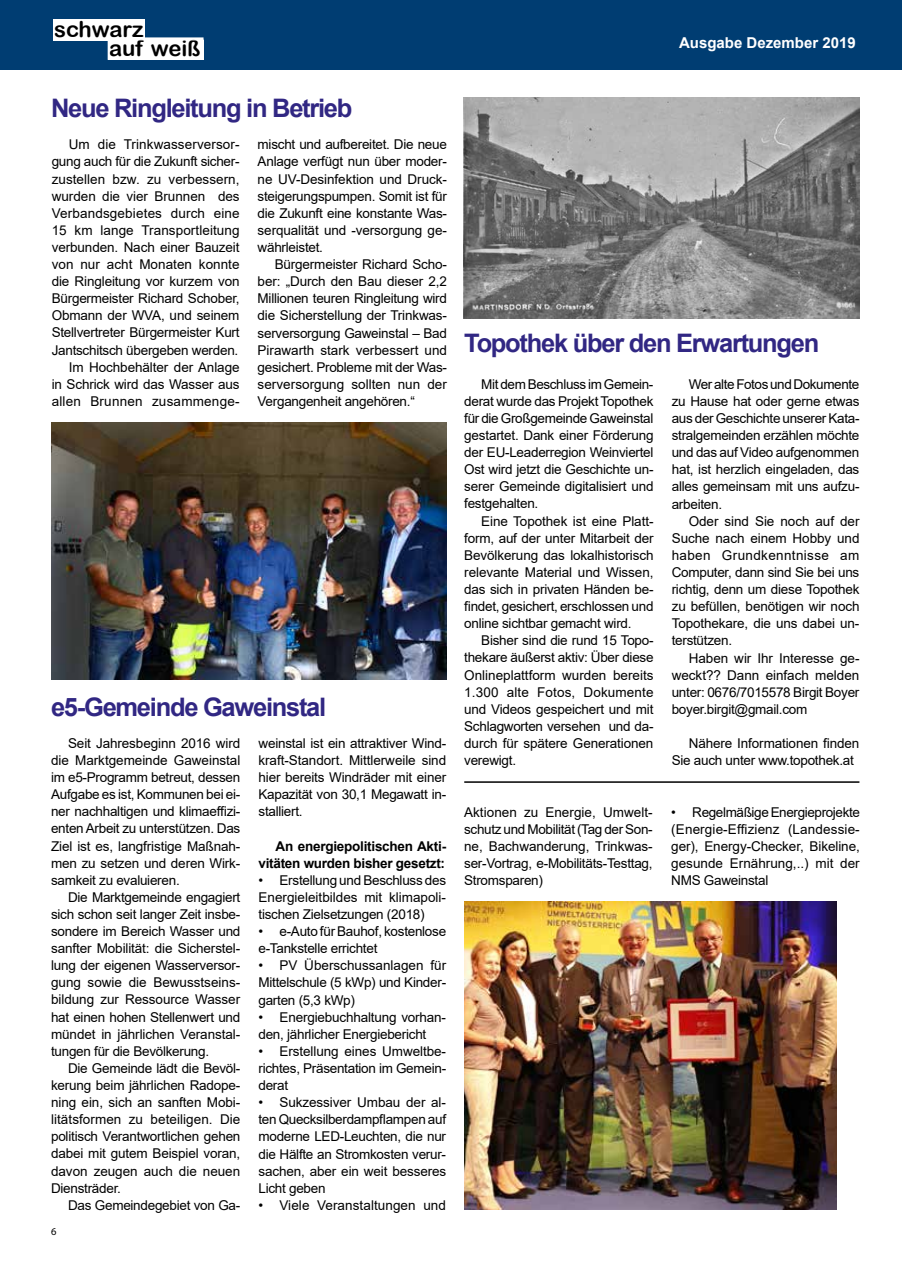
<style>
.page{position:relative;width:902px;height:1280px;background:#fff}
.page>*{position:absolute;margin:0;border:0;box-sizing:border-box;transform-origin:0 0}
.t1{font:700 25.5px "Arial";letter-spacing:-.05em;color:#312783}
.t2{font:22.05px/19.4px "Arial Rounded MT Bold";color:#000}
.t3{font:700 15px "Arial";color:#fff}
.t4{font:13.5px/17.1px "Arial";letter-spacing:-.015em;color:#000;text-align:justify}
.t5{font:700 13.5px/17.1px "Arial";letter-spacing:-.02em;color:#000;text-align:right}
.t6{font:13.5px "Arial";letter-spacing:.005em;color:#000}
.t7{font:10.5px "Myriad Pro";color:#000}
</style>
<div class="page">
<div style="left:0;top:0;width:901px;height:70px;background:#003d72"></div>
<svg style="left:53px;top:19px;width:151px;height:41px"></svg>
<div style="left:53px;top:19px;width:91px;height:21px;background:#fff"></div>
<div style="left:108px;top:38px;width:95px;height:22px;border:1px solid #fff"></div>
<div style="left:109px;top:40px;width:94px;height:19px;background:#fff"></div>
<div style="left:109px;top:40px;width:94px;height:20px;border:1px solid #fff"></div>
<img style="left:51px;top:423px;width:395px;height:256px">
<img style="left:464px;top:902px;width:372px;height:307px">
<img style="left:463px;top:98px;width:396px;height:221px">
<hr style="left:464px;top:781px;width:395px;height:2px;background:#000">
<h2 class="t2" style="left:109px;top:19px;width:93px;text-indent:-55px">schwarz<br>auf weiß</h2>
<h1 class="t1" style="left:51px;top:90px;width:303px">Neue Ringleitung in Betrieb</h1>
<p class="t4" style="left:52px;top:136px;width:189px;text-align:right">Um die Trinkwasserversor&shy;gung auch für die Zukunft sicher&shy;zustellen bzw. zu verbessern, wurden die vier Brunnen des<br>Verbandsgebietes durch eine<br>15 km lange Transportleitung verbunden. Nach einer Bauzeit von nur acht Monaten konnte die Ringleitung vor kurzem von<br>Bürgermeister Richard Schober,<br>Obmann der WVA, und seinem<br>Stellvertreter Bürgermeister Kurt<br>Jantschitsch übergeben werden.<br>Im Hochbehälter der Anlage<br>in Schrick wird das Wasser aus allen Brunnen zusammenge-</p>
<p class="t4" style="left:257px;top:136px;width:191px">mischt und aufbereitet. Die neue Anlage verfügt nun über moder&shy;ne UV-Desinfektion und Druck&shy;steigerungspumpen. Somit ist für die Zukunft eine konstante Was&shy;serqualität und -versorgung ge&shy;währleistet.</p>
<p class="t4" style="left:257px;top:256px;width:191px;text-indent:17px">Bürgermeister Richard Scho&shy;ber: „Durch den Bau dieser 2,2<br>Millionen teuren Ringleitung wird die Sicherstellung der Trinkwas&shy;serversorgung Gaweinstal – Bad Pirawarth stark verbessert und gesichert. Probleme mit der Was&shy;serversorgung sollten nun der Vergangenheit angehören.“</p>
<h1 class="t1" style="left:51px;top:689px;width:277px">e5-Gemeinde Gaweinstal</h1>
<p class="t4" style="left:51px;top:734px;width:191px;text-indent:17px">Seit Jahresbeginn 2016 wird die Marktgemeinde Gaweinstal im e5-Programm betreut, dessen Aufgabe es ist, Kommunen bei ei&shy;ner nachhaltigen und klimaeffizi&shy;enten Arbeit zu unterstützen. Das Ziel ist es, langfristige Maßnah&shy;men zu setzen und deren Wirk&shy;samkeit zu evaluieren.</p>
<p class="t4" style="left:51px;top:888px;width:191px;text-indent:17px">Die Marktgemeinde engagiert sich schon seit langer Zeit insbe&shy;sondere im Bereich Wasser und sanfter Mobilität: die Sicherstel&shy;lung der eigenen Wasserversor&shy;gung sowie die Bewusstseins&shy;bildung zur Ressource Wasser hat einen hohen Stellenwert und mündet in jährlichen Veranstal&shy;tungen für die Bevölkerung.</p>
<p class="t4" style="left:51px;top:1059px;width:191px;text-indent:17px">Die Gemeinde lädt die Bevöl&shy;kerung beim jährlichen Radope&shy;ning ein, sich an sanften Mobi&shy;litätsformen zu beteiligen. Die politisch Verantwortlichen gehen dabei mit gutem Beispiel voran, davon zeugen auch die neuen Diensträder.</p>
<p class="t4" style="left:68px;top:1196px;width:174px">Das Gemeindegebiet von Ga-</p>
<p class="t4" style="left:258px;top:735px;width:189px">weinstal ist ein attraktiver Wind&shy;kraft-Standort. Mittlerweile sind hier bereits Windräder mit einer Kapazität von 30,1 Megawatt in&shy;stalliert.</p>
<p class="t5" style="left:258px;top:837px;width:189px">An energiepolitischen Akti&shy;vitäten wurden bisher gesetzt:</p>
<p class="t4" style="left:258px;top:871px;width:189px">• Erstellung und Beschluss des Energieleitbildes mit klimapoli&shy;tischen Zielsetzungen (2018)</p>
<p class="t4" style="left:258px;top:923px;width:189px">• e-Auto für Bauhof, kostenlose e-Tankstelle errichtet</p>
<p class="t4" style="left:258px;top:957px;width:189px">• PV Überschussanlagen für Mittelschule (5 kWp) und Kinder&shy;garten (5,3 kWp)</p>
<p class="t4" style="left:258px;top:1008px;width:189px">• Energiebuchhaltung vorhan&shy;den, jährlicher Energiebericht</p>
<p class="t4" style="left:258px;top:1042px;width:189px">• Erstellung eines Umweltbe&shy;richtes, Präsentation im Gemein&shy;derat</p>
<p class="t4" style="left:258px;top:1094px;width:189px">• Sukzessiver Umbau der al&shy;ten Quecksilberdampflampen auf moderne LED-Leuchten, die nur die Hälfte an Stromkosten verur&shy;sachen, aber ein weit besseres Licht geben</p>
<p class="t6" style="left:258px;top:1196px;width:189px">• Viele Veranstaltungen und</p>
<p class="t7" style="left:51px;top:1224px;width:7px">6</p>
<p class="t3" style="left:679px;top:32px;width:178px">Ausgabe Dezember 2019</p>
<h1 class="t1" style="left:464px;top:325px;width:356px">Topothek über den Erwartungen</h1>
<p class="t4" style="left:464px;top:375px;width:191px;text-indent:17px">Mit dem Beschluss im Gemein&shy;derat wurde das Projekt Topothek für die Großgemeinde Gaweinstal gestartet. Dank einer Förderung der EU-Leaderregion Weinviertel Ost wird jetzt die Geschichte un&shy;serer Gemeinde digitalisiert und festgehalten.</p>
<p class="t4" style="left:464px;top:512px;width:191px;text-indent:17px">Eine Topothek ist eine Platt&shy;form, auf der unter Mitarbeit der Bevölkerung das lokalhistorisch relevante Material und Wissen, das sich in privaten Händen be&shy;findet, gesichert, erschlossen und online sichtbar gemacht wird.</p>
<p class="t4" style="left:464px;top:632px;width:191px;text-indent:17px">Bisher sind die rund 15 Topo&shy;thekare äußerst aktiv: Über diese Onlineplattform wurden bereits 1.300 alte Fotos, Dokumente und Videos gespeichert und mit Schlagworten versehen und da&shy;durch für spätere Generationen verewigt.</p>
<p class="t4" style="left:671px;top:375px;width:189px;text-indent:17px">Wer alte Fotos und Dokumente zu Hause hat oder gerne etwas aus der Geschichte unserer Kata&shy;stralgemeinden erzählen möchte und das auf Video aufgenommen hat, ist herzlich eingeladen, das alles gemeinsam mit uns aufzu&shy;arbeiten.</p>
<p class="t4" style="left:671px;top:512px;width:189px;text-indent:17px">Oder sind Sie noch auf der Suche nach einem Hobby und haben Grundkenntnisse am Computer, dann sind Sie bei uns richtig, denn um diese Topothek zu befüllen, benötigen wir noch Topothekare, die uns dabei un&shy;terstützen.</p>
<p class="t4" style="left:671px;top:649px;width:189px;text-indent:17px">Haben wir Ihr Interesse ge&shy;weckt?? Dann einfach melden unter: 0676/7015578 Birgit Boyer boyer.birgit@gmail.com</p>
<p class="t4" style="left:671px;top:735px;width:189px;text-indent:17px">Nähere Informationen finden<br>Sie auch unter www.topothek.at</p>
<p class="t4" style="left:464px;top:803px;width:190px">Aktionen zu Energie, Umwelt&shy;schutz und Mobilität (Tag der Son&shy;ne, Bachwanderung, Trinkwas&shy;ser-Vortrag, e-Mobilitäts-Testtag, Stromsparen)</p>
<p class="t4" style="left:671px;top:803px;width:190px">• Regelmäßige Energieprojekte (Energie-Effizienz (Landessie&shy;ger), Energy-Checker, Bikeline, gesunde Ernährung,..) mit der NMS Gaweinstal</p>
</div>
